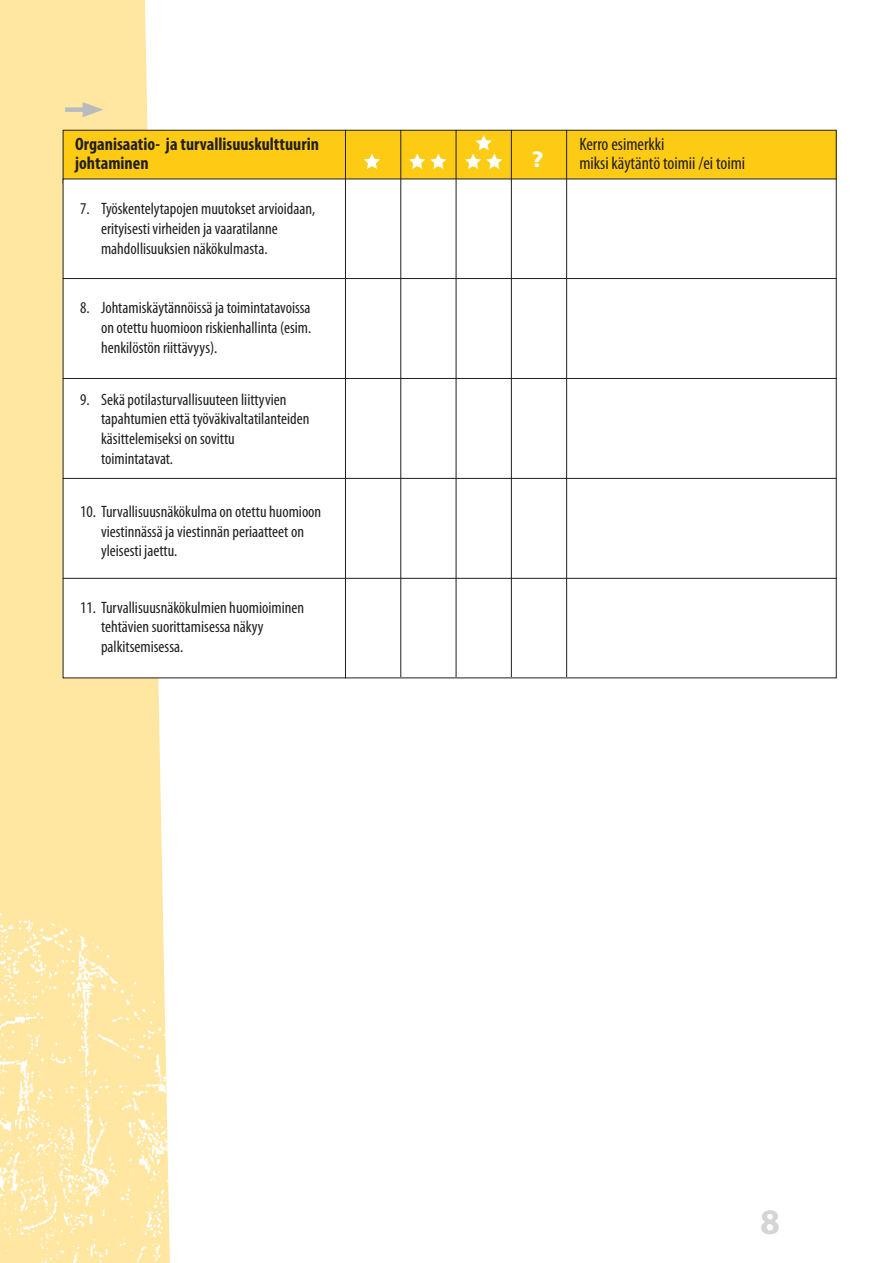
<style>
.page{position:relative;width:893px;height:1263px;background:#fff}
.page>*{position:absolute;margin:0;border:0;box-sizing:border-box;transform-origin:0 0}
.t1{font:700 36px "Myriad Pro";color:#d4d5d7}
.t1-2{font:900 22.05px "Syntax";color:#fff}
.taul1{font:700 condensed 18px/19.5px "Myriad Pro";color:#231f20}
.taul1-2{font:condensed 18px "Myriad Pro";color:#231f20}
.taul1-3{font:condensed 16.5px/19.8px "Myriad Pro";color:#231f20}
</style>
<div class="page">
<div style="left:0;top:0;width:170px;height:912px;background:#ffe6a1"></div>
<img style="left:0;top:912px;width:170px;height:351px">
<div style="left:63px;top:130px;width:773px;height:53px;background:#fecb14"></div>
<div style="left:63px;top:130px;width:774px;height:53px;border:1px solid #231f20"></div>
<div style="left:63px;top:179px;width:773px;height:499px;background:#fff"></div>
<hr style="left:63px;top:278px;width:774px;height:1px;background:#231f20">
<hr style="left:63px;top:378px;width:774px;height:1px;background:#231f20">
<hr style="left:63px;top:478px;width:774px;height:1px;background:#231f20">
<hr style="left:63px;top:578px;width:774px;height:1px;background:#231f20">
<hr style="left:345px;top:130px;width:1px;height:548px;background:#231f20">
<hr style="left:400px;top:130px;width:1px;height:547px;background:#231f20">
<hr style="left:456px;top:130px;width:1px;height:547px;background:#231f20">
<hr style="left:511px;top:130px;width:1px;height:547px;background:#231f20">
<hr style="left:566px;top:130px;width:1px;height:547px;background:#231f20">
<svg style="left:364px;top:154px;width:16px;height:15px"></svg>
<svg style="left:409px;top:154px;width:37px;height:15px"></svg>
<svg style="left:465px;top:135px;width:37px;height:34px"></svg>
<div style="left:65px;top:107px;width:26px;height:5px;background:#babbbe"></div>
<svg style="left:83px;top:102px;width:20px;height:15px"></svg>
<p class="taul1" style="left:75px;top:134px;width:245px">Organisaatio- ja turvallisuuskulttuurin johtaminen</p>
<p class="taul1-3" style="left:101px;top:199px;width:216px;text-indent:-21px">7. Työskentelytapojen muutokset arvioidaan, erityisesti virheiden ja vaaratilanne mahdollisuuksien näkökulmasta.</p>
<p class="taul1-3" style="left:101px;top:298px;width:212px;text-align:justify;text-indent:-21px">8. Johtamiskäytännöissä ja toimintatavoissa on otettu huomioon riskienhallinta (esim. henkilöstön riittävyys).</p>
<p class="taul1-3" style="left:101px;top:389px;width:210px;text-indent:-21px">9. Sekä potilasturvallisuuteen liittyvien tapahtumien että työväkivaltatilanteiden käsittelemiseksi on sovittu toimintatavat.</p>
<p class="taul1-3" style="left:101px;top:501px;width:222px;text-indent:-21px">10. Turvallisuusnäkökulma on otettu huomioon viestinnässä ja viestinnän periaatteet on yleisesti jaettu.</p>
<p class="taul1-3" style="left:101px;top:597px;width:205px;text-indent:-21px">11. Turvallisuusnäkökulmien huomioiminen tehtävien suorittamisessa näkyy palkitsemisessa.</p>
<p class="t1-2" style="left:532px;top:146px;width:13px">?</p>
<p class="taul1-2" style="left:579px;top:133px;width:87px">Kerro esimerkki</p>
<p class="taul1-2" style="left:579px;top:152px;width:167px">miksi käytäntö toimii /ei toimi</p>
<h1 class="t1" style="left:760px;top:1198px;width:21px">8</h1>
</div>
